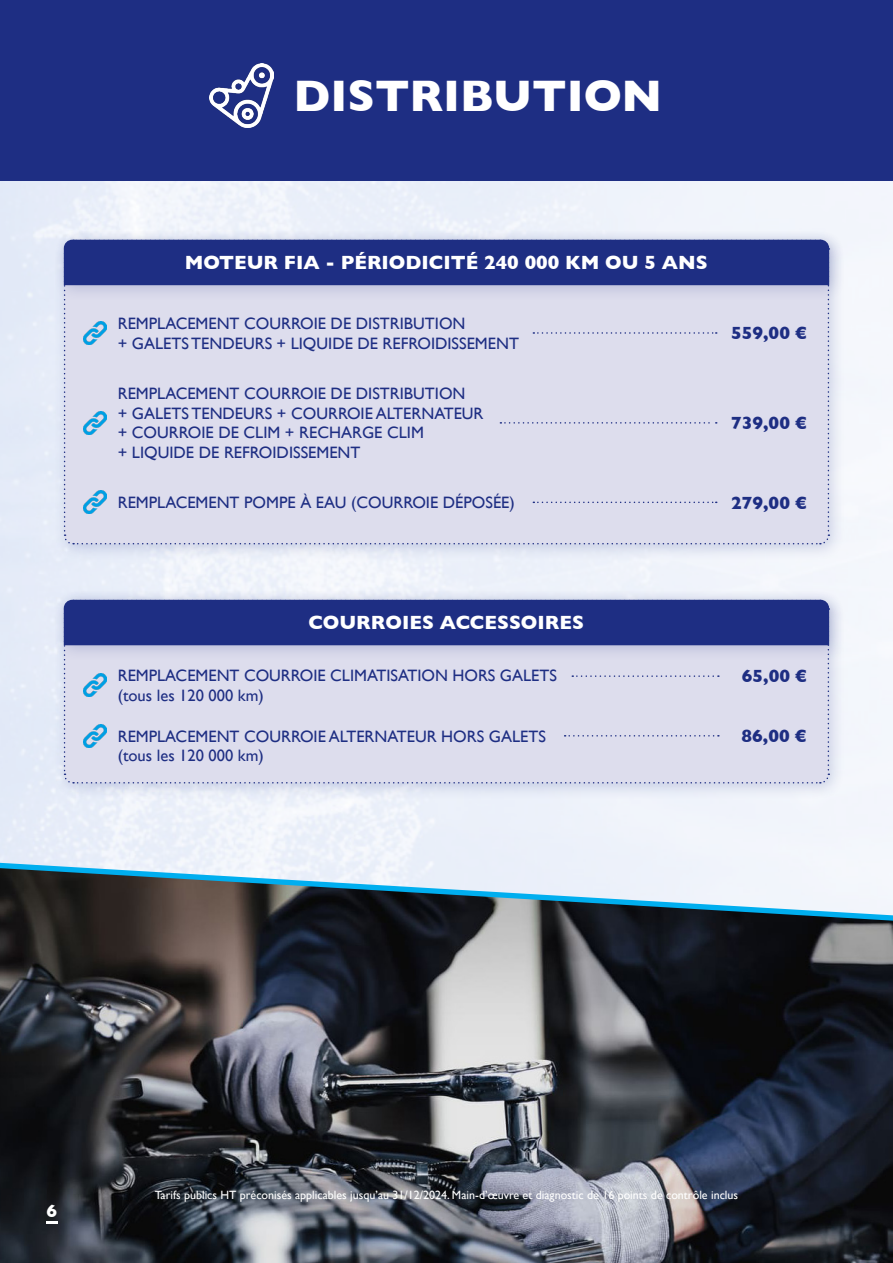
<style>
.page{position:relative;width:893px;height:1263px;background:#fff}
.page>*{position:absolute;margin:0;border:0;box-sizing:border-box;transform-origin:0 0}
.t1{font:700 45px "Gill Sans";color:#fff}
.t2{font:700 19.5px "Gill Sans";color:#fff}
.t3{font:700 18px "Gill Sans";color:#1e2e83}
.t4{font:700 18px "Gill Sans";color:#fff}
.t5{font:16.5px/19.8px "Gill Sans";color:#1e2e83}
.t6{font:12px "Gill Sans";color:#fff}
</style>
<div class="page">
<img style="left:0;top:868px;width:893px;height:395px">
<div style="left:0;top:0;width:893px;height:181px;background:#1e2e83"></div>
<img style="left:210px;top:64px;width:63px;height:63px">
<div style="left:53px;top:229px;width:793px;height:332px;background:#1e2e83;opacity:.2"></div>
<div style="left:52px;top:228px;width:794px;height:75px;background:#1e2e83;opacity:.2"></div>
<svg style="left:63px;top:239px;width:767px;height:306px;background:#bfc1dc"></svg>
<img style="left:83px;top:490px;width:23px;height:23px">
<div style="left:53px;top:589px;width:793px;height:211px;background:#1e2e83;opacity:.2"></div>
<div style="left:52px;top:588px;width:794px;height:75px;background:#1e2e83;opacity:.2"></div>
<svg style="left:63px;top:599px;width:767px;height:185px;background:#acb0d1"></svg>
<img style="left:83px;top:674px;width:23px;height:23px">
<img style="left:83px;top:724px;width:23px;height:23px">
<svg style="left:46px;top:1221px;width:12px;height:3px"></svg>
<h1 class="t1" style="left:294px;top:60px;width:370px">DISTRIBUTION</h1>
<p class="t2" style="left:185px;top:247px;width:524px">MOTEUR FIA - PÉRIODICITÉ 240 000 KM OU 5 ANS</p>
<p class="t5" style="left:118px;top:313px;width:403px">REMPLACEMENT COURROIE DE DISTRIBUTION<br>+ GALETS TENDEURS + LIQUIDE DE REFROIDISSEMENT</p>
<p class="t3" style="left:731px;top:319px;width:77px">559,00 €</p>
<p class="t5" style="left:118px;top:383px;width:367px">REMPLACEMENT COURROIE DE DISTRIBUTION<br>+ GALETS TENDEURS + COURROIE ALTERNATEUR + COURROIE DE CLIM + RECHARGE CLIM<br>+ LIQUIDE DE REFROIDISSEMENT</p>
<p class="t3" style="left:731px;top:409px;width:77px">739,00 €</p>
<p class="t5" style="left:118px;top:492px;width:399px">REMPLACEMENT POMPE À EAU (COURROIE DÉPOSÉE)</p>
<p class="t3" style="left:731px;top:488px;width:77px">279,00 €</p>
<p class="t2" style="left:309px;top:607px;width:277px">COURROIES ACCESSOIRES</p>
<p class="t5" style="left:118px;top:665px;width:441px">REMPLACEMENT COURROIE CLIMATISATION HORS GALETS (tous les 120 000 km)</p>
<p class="t5" style="left:118px;top:726px;width:430px">REMPLACEMENT COURROIE ALTERNATEUR HORS GALETS (tous les 120 000 km)</p>
<p class="t3" style="left:742px;top:662px;width:66px">65,00 €</p>
<p class="t3" style="left:741px;top:722px;width:66px">86,00 €</p>
<p class="t4" style="left:47px;top:1197px;width:12px">6</p>
<p class="t6" style="left:155px;top:1188px;width:585px">Tarifs publics HT préconisés applicables jusqu’au 31/12/2024. Main-d’œuvre et diagnostic de 16 points de contrôle inclus</p>
</div>
